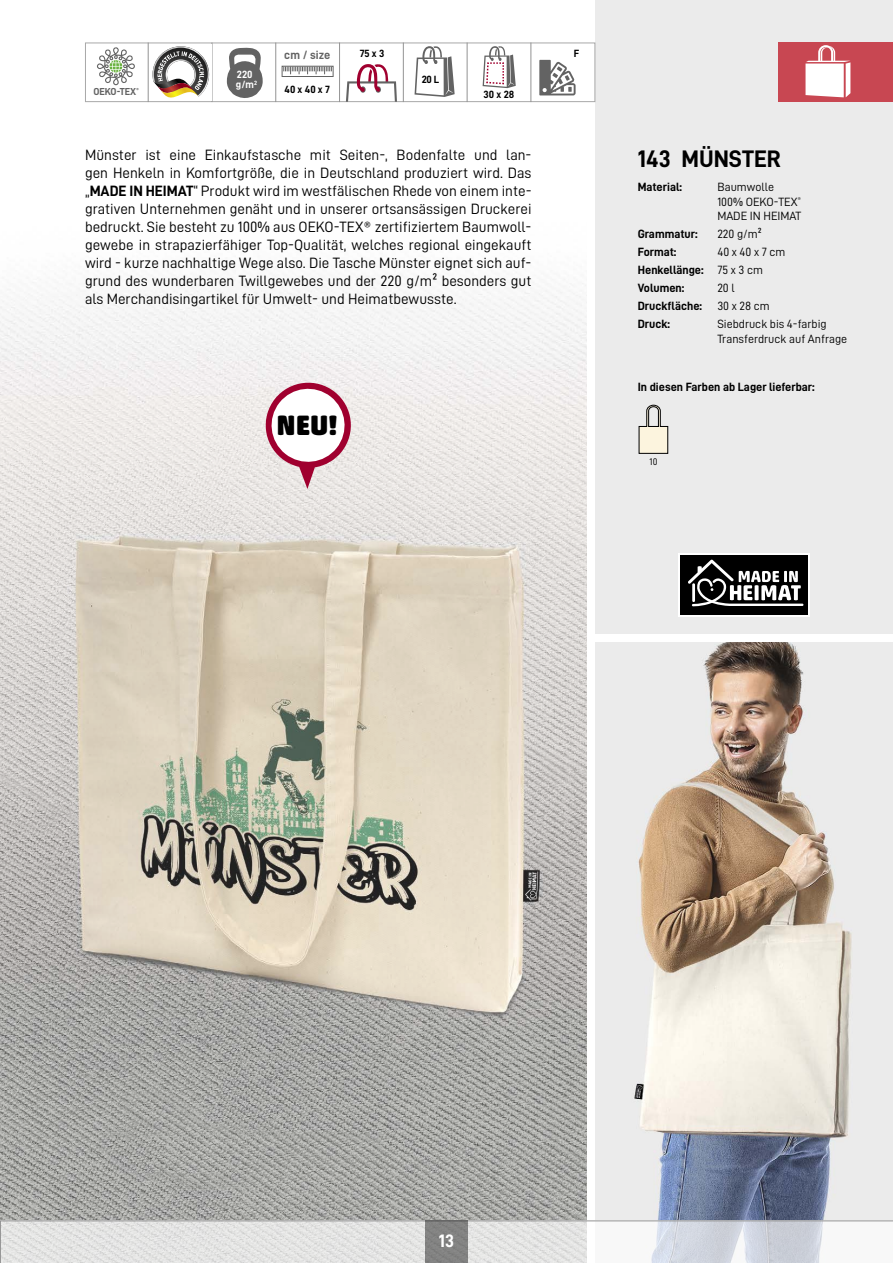
<style>
.page{position:relative;width:893px;height:1263px;background:#fff}
.page>*{position:absolute;margin:0;border:0;box-sizing:border-box;transform-origin:0 0}
.t1{font:900 28.5px "Akko Rounded Pro";color:#000}
.t2{font:24px "D DIN Bold";color:#000}
.t3{font:18px "D DIN Bold";color:#fff}
.t4{font:15px/18.1px "D DIN";color:#000;text-align:justify}
.t5{font:12px/14.4px "D DIN";color:#000}
.t6{font:12px/18px "D DIN Bold";color:#000}
.t7{font:12px "D DIN Bold";color:#636363}
.t8{font:10.5px "D DIN Bold";color:#000}
.t9{font:10.5px/9.9px "D DIN Bold";color:#fff}
.t10{font:10.2px "D DIN Bold";color:#636363}
.t11{font:9.6px "D DIN";color:#000}
.s1{font-family:"D DIN Bold"}
.s2{font-family:"D DIN"}
</style>
<div class="page">
<div style="left:595px;top:0;width:298px;height:634px;background:#ebebeb"></div>
<img style="left:1px;top:42px;width:586px;height:1178px">
<img style="left:595px;top:642px;width:298px;height:578px">
<div style="left:778px;top:43px;width:115px;height:59px;background:#c84752"></div>
<svg style="left:805px;top:45px;width:45px;height:52px"></svg>
<div style="left:678px;top:553px;width:132px;height:64px;background:linear-gradient(to right,#fff,#fff)"></div>
<div style="left:680px;top:555px;width:128px;height:59px;background:#000"></div>
<svg style="left:688px;top:559px;width:115px;height:47px"></svg>
<div style="left:85px;top:43px;width:510px;height:59px;background:#fff"></div>
<div style="left:85px;top:43px;width:510px;height:59px;border:1px solid #939393"></div>
<hr style="left:339px;top:43px;width:1px;height:59px;background:#939393">
<hr style="left:275px;top:43px;width:1px;height:59px;background:#939393">
<hr style="left:212px;top:43px;width:1px;height:59px;background:#939393">
<hr style="left:403px;top:43px;width:1px;height:59px;background:#939393">
<hr style="left:467px;top:43px;width:1px;height:59px;background:#939393">
<hr style="left:148px;top:43px;width:1px;height:59px;background:#939393">
<svg style="left:414px;top:46px;width:41px;height:51px"></svg>
<svg style="left:483px;top:46px;width:33px;height:42px"></svg>
<svg style="left:227px;top:47px;width:36px;height:55px"></svg>
<svg style="left:539px;top:60px;width:37px;height:35px"></svg>
<svg style="left:346px;top:64px;width:51px;height:38px"></svg>
<div style="left:282px;top:66px;width:52px;height:11px;background:#fff;border:1px solid #636363"></div>
<svg style="left:283px;top:66px;width:49px;height:8px"></svg>
<svg style="left:97px;top:47px;width:38px;height:38px"></svg>
<hr style="left:530px;top:43px;width:1px;height:59px;background:#939393">
<svg style="left:260px;top:377px;width:96px;height:112px"></svg>
<div style="left:150px;top:45px;width:61px;height:56px;background:#fff"></div>
<svg style="left:153px;top:46px;width:56px;height:52px"></svg>
<svg style="left:0;top:1220px;width:893px;height:43px"></svg>
<svg style="left:639px;top:405px;width:29px;height:49px"></svg>
<p class="t10" style="left:94px;top:86px;width:47px">OEKO-TEX<sup>®</sup></p>
<p class="t9" style="left:236px;top:70px;width:23px">220 g/m<sup>2</sup></p>
<p class="t7" style="left:284px;top:48px;width:47px">cm / size</p>
<p class="t8" style="left:285px;top:83px;width:47px">40 x 40 x 7</p>
<p class="t8" style="left:360px;top:48px;width:26px">75 x 3</p>
<p class="t8" style="left:574px;top:48px;width:7px">F</p>
<p class="t8" style="left:422px;top:74px;width:19px">20 L</p>
<p class="t8" style="left:484px;top:88px;width:32px">30 x 28</p>
<p class="t4" style="left:85px;top:145px;width:448px">Münster ist eine Einkaufstasche mit Seiten-, Bodenfalte und lan&shy;gen Henkeln in Komfortgröße, die in Deutschland produziert wird. Das „<span class="s1">MADE IN HEIMAT</span>“ Produkt wird im westfälischen Rhede von einem inte&shy;grativen Unternehmen genäht und in unserer ortsansässigen Druckerei bedruckt. Sie besteht zu 100% aus OEKO-TEX® zertifiziertem Baumwoll&shy;gewebe in strapazierfähiger Top-Qualität, welches regional eingekauft wird - kurze nachhaltige Wege also. Die Tasche Münster eignet sich auf&shy;grund des wunderbaren Twillgewebes und der 220 g/m² besonders gut als Merchandisingartikel für Umwelt- und Heimatbewusste.</p>
<h1 class="t1" style="left:276px;top:407px;width:63px">NEU!</h1>
<h2 class="t2" style="left:638px;top:146px;width:145px">143 MÜNSTER</h2>
<p class="t6" style="left:638px;top:178px;width:46px">Material:</p>
<p class="t5" style="left:717px;top:180px;width:86px">Baumwolle<br>100% OEKO-TEX<sup>®<br></sup>MADE IN HEIMAT</p>
<p class="t6" style="left:638px;top:225px;width:61px">Grammatur:</p>
<p class="t5" style="left:717px;top:227px;width:46px">220 g/m²</p>
<p class="t6" style="left:638px;top:243px;width:40px">Format:</p>
<p class="t5" style="left:717px;top:245px;width:70px">40 x 40 x 7 cm</p>
<p class="t6" style="left:638px;top:261px;width:127px">Henkellänge: <span class="s2">75 x 3 cm<br></span>Volumen:</p>
<p class="t5" style="left:717px;top:281px;width:19px">20 l</p>
<p class="t6" style="left:638px;top:297px;width:66px">Druckfläche:</p>
<p class="t5" style="left:717px;top:299px;width:54px">30 x 28 cm</p>
<p class="t6" style="left:638px;top:315px;width:34px">Druck:</p>
<p class="t5" style="left:717px;top:317px;width:131px">Siebdruck bis 4-farbig<br>Transferdruck auf Anfrage</p>
<p class="t6" style="left:638px;top:378px;width:178px">In diesen Farben ab Lager lieferbar:</p>
<p class="t11" style="left:650px;top:456px;width:9px">10</p>
<p class="t3" style="left:439px;top:1230px;width:17px">13</p>
</div>
